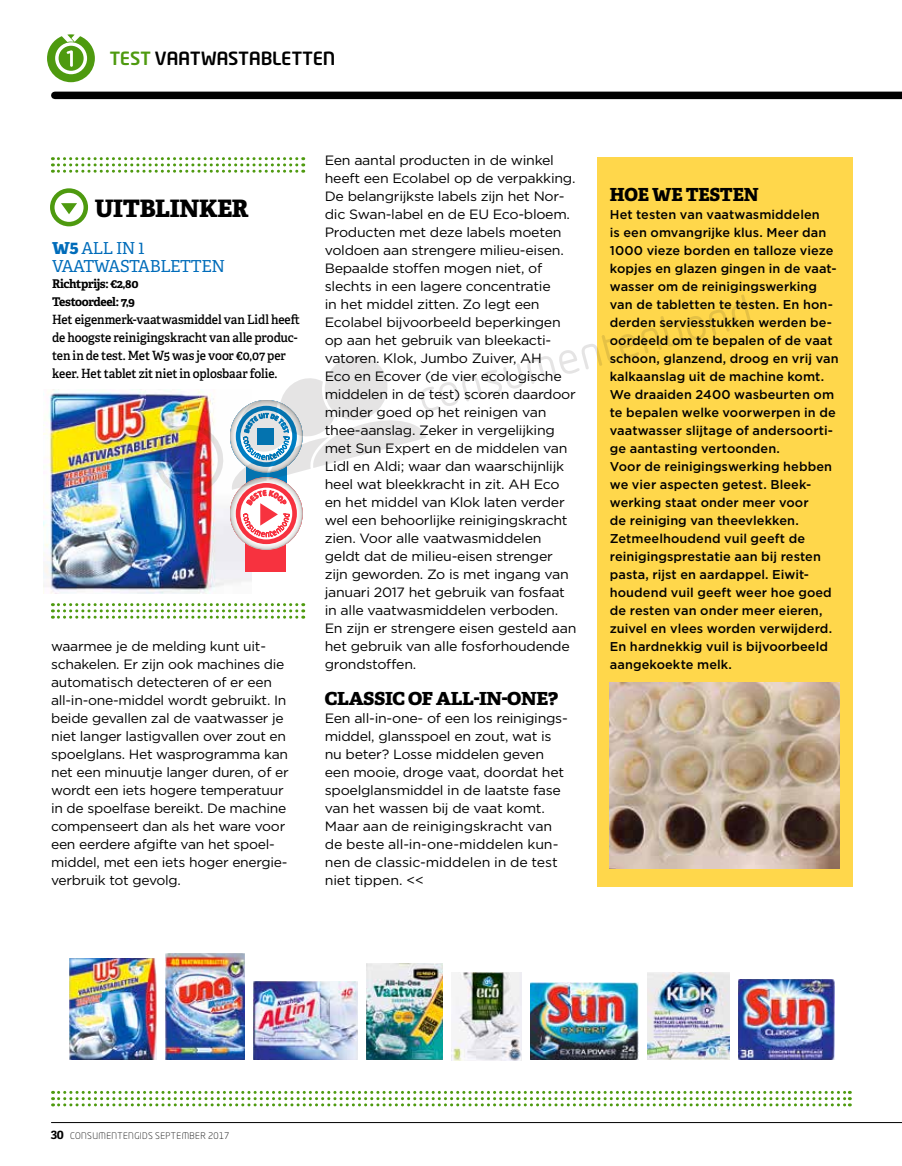
<style>
.page{position:relative;width:902px;height:1166px;background:#fff}
.page>*{position:absolute;margin:0;border:0;box-sizing:border-box;transform-origin:0 0}
.t1{font:800 24px "Adelle";letter-spacing:-.015em;color:#000}
.t2{font:500 18px "Neo Tech";letter-spacing:-.01em;color:#000}
.t3{font:800 18px "Adelle";letter-spacing:-.02em;color:#000;scale:1.05 1}
.t4{font:800 18px "Adelle";letter-spacing:-.02em;color:#000}
.t5{font:16.5px/18px "Adelle";letter-spacing:-.02em;color:#006cba}
.t6{font:13.5px/18px "Gotham";letter-spacing:-.02em;color:#000;scale:1.05 1}
.t7{font:13.5px/18px "Gotham";letter-spacing:-.02em;color:#000}
.t8{font:500 12.75px/18px "Gotham";letter-spacing:.005em;color:#000}
.t9{font:600 12.75px/18px "Adelle";letter-spacing:-.01em;color:#000;scale:.94 1}
.t10{font:700 12px/18px "Adelle";letter-spacing:-.035em;color:#000}
.t11{font:300 9px "Neo Tech Std";letter-spacing:.045em;color:#000}
.s1{color:#4e9a0f}
.s2{font-weight:800}
.s3{font-family:"Adelle";font-weight:700;font-size:12px}
</style>
<div class="page">
<div style="left:55px;top:92px;width:846px;height:7px;background:#000"></div>
<hr style="left:51px;top:1121px;width:850px;height:1px;background:#000">
<svg style="left:47px;top:34px;width:48px;height:48px"></svg>
<svg style="left:53px;top:1090px;width:797px;height:16px"></svg>
<div style="left:597px;top:157px;width:255px;height:728px;background:#ffd74b"></div>
<img style="left:254px;top:981px;width:103px;height:78px">
<img style="left:366px;top:963px;width:76px;height:96px">
<img style="left:69px;top:958px;width:88px;height:101px">
<img style="left:738px;top:979px;width:95px;height:80px">
<img style="left:530px;top:982px;width:108px;height:77px">
<img style="left:647px;top:972px;width:82px;height:87px">
<img style="left:166px;top:953px;width:78px;height:106px">
<img style="left:451px;top:972px;width:70px;height:88px">
<img style="left:44px;top:389px;width:207px;height:204px">
<svg style="left:52px;top:157px;width:252px;height:16px"></svg>
<svg style="left:52px;top:603px;width:252px;height:15px"></svg>
<div style="left:50px;top:188px;width:38px;height:38px;border:4px solid #4e9a0f;border-radius:50%"></div>
<svg style="left:61px;top:203px;width:16px;height:11px"></svg>
<svg style="left:245px;top:530px;width:41px;height:41px"></svg>
<img style="left:609px;top:682px;width:230px;height:185px">
<svg style="left:147px;top:294px;width:604px;height:250px"></svg>
<h2 class="t2" style="left:110px;top:47px;width:227px"><span class="s1">TEST</span> VAATWASTABLETTEN</h2>
<h1 class="t1" style="left:95px;top:193px;width:155px">UITBLINKER</h1>
<p class="t5" style="left:52px;top:239px;width:174px"><span class="s2">W5</span> ALL IN 1<br>VAATWASTABLETTEN</p>
<p class="t10" style="left:52px;top:275px;width:88px">Richtprijs: €2,80<br>Testoordeel: 7,9</p>
<p class="t9" style="left:52px;top:310px;width:265px">Het eigenmerk-vaatwasmiddel van Lidl heeft de hoogste reinigingskracht van alle produc&shy;ten in de test. Met W5 was je voor €0,07 per keer. Het tablet zit niet in oplosbaar folie.</p>
<p class="t7" style="left:51px;top:636px;width:239px">waarmee je de melding kunt uit&shy;schakelen. Er zijn ook machines die automatisch detecteren of er een all-in-one-middel wordt gebruikt. In beide gevallen zal de vaatwasser je niet langer lastigvallen over zout en spoelglans. Het wasprogramma kan net een minuutje langer duren, of er wordt een iets hogere temperatuur in de spoelfase bereikt. De machine compenseert dan als het ware voor een eerdere afgifte van het spoel&shy;middel, met een iets hoger energie&shy;verbruik tot gevolg.</p>
<p class="t6" style="left:325px;top:150px;width:241px">Een aantal producten in de winkel heeft een Ecolabel op de verpakking.<br>De belangrijkste labels zijn het Nor&shy;dic Swan-label en de EU Eco-bloem.<br>Producten met deze labels moeten voldoen aan strengere milieu-eisen.<br>Bepaalde stoffen mogen niet, of slechts in een lagere concentratie<br>in het middel zitten. Zo legt een Ecolabel bijvoorbeeld beperkingen op aan het gebruik van bleekacti&shy;vatoren. Klok, Jumbo Zuiver, AH<br>Eco en Ecover (de vier ecologische middelen in de test) scoren daardoor minder goed op het reinigen van thee-aanslag. Zeker in vergelijking met Sun Expert en de middelen van Lidl en Aldi; waar dan waarschijnlijk heel wat bleekkracht in zit. AH Eco en het middel van Klok laten verder wel een behoorlijke reinigingskracht zien. Voor alle vaatwasmiddelen geldt dat de milieu-eisen strenger zijn geworden. Zo is met ingang van januari 2017 het gebruik van fosfaat in alle vaatwasmiddelen verboden.<br>En zijn er strengere eisen gesteld aan het gebruik van alle fosforhoudende grondstoffen.</p>
<h2 class="t3" style="left:325px;top:686px;width:224px">CLASSIC OF ALL-IN-ONE?</h2>
<p class="t6" style="left:325px;top:708px;width:233px">Een all-in-one- of een los reinigings&shy;middel, glansspoel en zout, wat is nu beter? Losse middelen geven een mooie, droge vaat, doordat het spoelglansmiddel in de laatste fase van het wassen bij de vaat komt.<br>Maar aan de reinigingskracht van de beste all-in-one-middelen kun&shy;nen de classic-middelen in de test niet tippen. &lt;&lt;</p>
<h2 class="t4" style="left:609px;top:182px;width:150px">HOE WE TESTEN</h2>
<p class="t8" style="left:609px;top:205px;width:230px">Het testen van vaatwasmiddelen<br>is een omvangrijke klus. Meer dan<br>1000 vieze borden en talloze vieze kopjes en glazen gingen in de vaat&shy;wasser om de reinigingswerking van de tabletten te testen. En hon&shy;derden serviesstukken werden be&shy;oordeeld om te bepalen of de vaat schoon, glanzend, droog en vrij van kalkaanslag uit de machine komt.<br>We draaiden 2400 wasbeurten om te bepalen welke voorwerpen in de vaatwasser slijtage of andersoorti&shy;ge aantasting vertoonden.<br>Voor de reinigingswerking hebben we vier aspecten getest. Bleek&shy;werking staat onder meer voor<br>de reiniging van theevlekken.<br>Zetmeelhoudend vuil geeft de reinigingsprestatie aan bij resten pasta, rijst en aardappel. Eiwit&shy;houdend vuil geeft weer hoe goed de resten van onder meer eieren, zuivel en vlees worden verwijderd.<br>En hardnekkig vuil is bijvoorbeeld aangekoekte melk.</p>
<p class="t11" style="left:51px;top:1130px;width:180px"><span class="s3">30</span> CONSUMENTENGIDS SEPTEMBER 2017</p>
</div>
